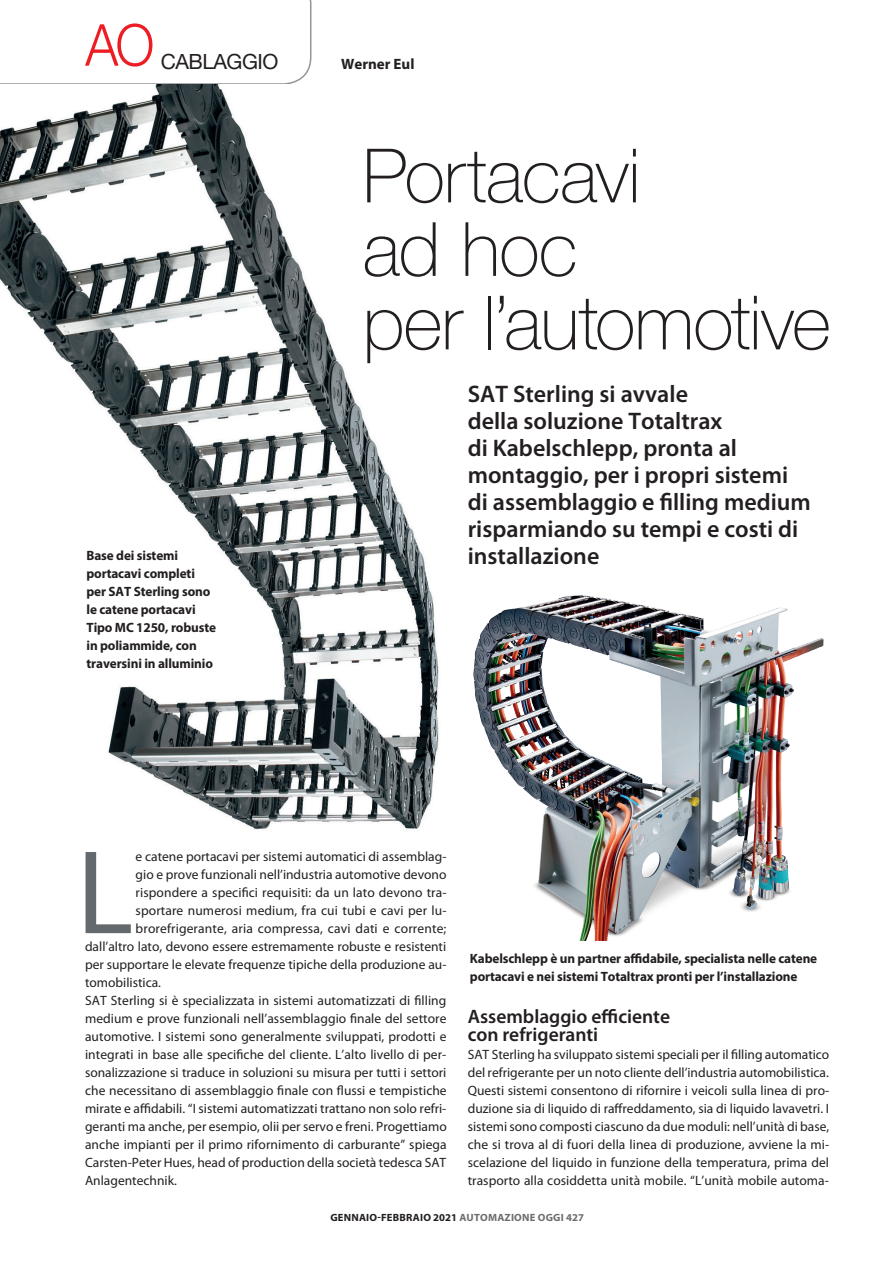
<style>
.page{position:relative;width:893px;height:1263px;background:#fff}
.page>*{position:absolute;margin:0;border:0;box-sizing:border-box;transform-origin:0 0}
.t1{font:120.3px "Myriad Pro";color:#64696d}
.t2{font:100 75px/73.5px "Helvetica Neue LT Std";letter-spacing:-.01em;color:#231f20}
.t3{font:300 57.9px "Helvetica Neue LT Std";color:#ee1d23;scale:.9 1}
.t4{font:600 24px/27px "Myriad Pro";color:#231f20}
.t5{font:21px "Helvetica Neue LT Std";letter-spacing:-.025em;color:#231f20}
.t6{font:600 19.5px/18px "Myriad Pro";color:#231f20}
.t7{font:700 15px "Myriad Pro";color:#231f20}
.t8{font:13.5px/18px "Myriad Pro";letter-spacing:.005em;color:#231f20;text-align:justify}
.t9{font:700 13.5px/18px "Myriad Pro";letter-spacing:-.01em;color:#231f20}
.t10{font:700 10.5px "Myriad Pro";letter-spacing:.02em;color:#231f20}
.s1{color:#6c6d70}
</style>
<div class="page">
<svg style="left:0;top:0;width:311px;height:85px"></svg>
<img style="left:0;top:85px;width:439px;height:745px">
<img style="left:473px;top:595px;width:351px;height:345px">
<h3 class="t3" style="left:85px;top:10px;width:78px">AO</h3>
<h3 class="t5" style="left:161px;top:49px;width:119px">CABLAGGIO</h3>
<p class="t9" style="left:87px;top:546px;width:131px">Base dei sistemi portacavi completi per SAT Sterling sono le catene portacavi<br>Tipo MC 1250, robuste in poliammide, con traversini in alluminio</p>
<p class="t7" style="left:341px;top:54px;width:75px">Werner Eul</p>
<h2 class="t2" style="left:362px;top:139px;width:470px">Portacavi<br>ad hoc<br>per l’automotive</h2>
<h3 class="t4" style="left:468px;top:380px;width:345px">SAT Sterling si avvale<br>della soluzione Totaltrax<br>di Kabelschlepp, pronta al montaggio, per i propri sistemi di assemblaggio e filling medium risparmiando su tempi e costi di installazione</h3>
<p class="t8" style="left:136px;top:848px;width:312px">e catene portacavi per sistemi automatici di assemblag-</p>
<p class="t8" style="left:136px;top:866px;width:312px">gio e prove funzionali nell’industria automotive devono</p>
<p class="t8" style="left:136px;top:884px;width:312px">rispondere a specifici requisiti: da un lato devono tra-</p>
<p class="t8" style="left:136px;top:902px;width:312px">sportare numerosi medium, fra cui tubi e cavi per lu-</p>
<p class="t8" style="left:136px;top:920px;width:312px">brorefrigerante, aria compressa, cavi dati e corrente;</p>
<p class="t8" style="left:85px;top:938px;width:363px">dall’altro lato, devono essere estremamente robuste e resistenti</p>
<p class="t8" style="left:85px;top:956px;width:363px">per supportare le elevate frequenze tipiche della produzione au-</p>
<p class="t8" style="left:85px;top:974px;width:78px">tomobilistica.</p>
<p class="t8" style="left:85px;top:992px;width:363px">SAT Sterling si è specializzata in sistemi automatizzati di filling</p>
<p class="t8" style="left:85px;top:1010px;width:363px">medium e prove funzionali nell’assemblaggio finale del settore</p>
<p class="t8" style="left:85px;top:1028px;width:363px">automotive. I sistemi sono generalmente sviluppati, prodotti e</p>
<p class="t8" style="left:85px;top:1046px;width:363px">integrati in base alle specifiche del cliente. L’alto livello di per-</p>
<p class="t8" style="left:85px;top:1064px;width:363px">sonalizzazione si traduce in soluzioni su misura per tutti i settori</p>
<p class="t8" style="left:85px;top:1082px;width:363px">che necessitano di assemblaggio finale con flussi e tempistiche</p>
<p class="t8" style="left:85px;top:1100px;width:363px">mirate e affidabili. “I sistemi automatizzati trattano non solo refri-</p>
<p class="t8" style="left:85px;top:1118px;width:363px">geranti ma anche, per esempio, olii per servo e freni. Progettiamo</p>
<p class="t8" style="left:85px;top:1136px;width:363px">anche impianti per il primo rifornimento di carburante” spiega</p>
<p class="t8" style="left:85px;top:1154px;width:363px">Carsten-Peter Hues, head of production della società tedesca SAT</p>
<p class="t8" style="left:85px;top:1172px;width:93px">Anlagentechnik.</p>
<h1 class="t1" style="left:77px;top:827px;width:58px">L</h1>
<p class="t9" style="left:470px;top:949px;width:349px">Kabelschlepp è un partner affidabile, specialista nelle catene portacavi e nei sistemi Totaltrax pronti per l’installazione</p>
<h3 class="t6" style="left:468px;top:1007px;width:204px">Assemblaggio efficiente con refrigeranti</h3>
<p class="t8" style="left:468px;top:1046px;width:363px">SAT Sterling ha sviluppato sistemi speciali per il filling automatico del refrigerante per un noto cliente dell’industria automobilistica.<br>Questi sistemi consentono di rifornire i veicoli sulla linea di pro&shy;duzione sia di liquido di raffreddamento, sia di liquido lavavetri. I sistemi sono composti ciascuno da due moduli: nell’unità di base, che si trova al di fuori della linea di produzione, avviene la mi&shy;scelazione del liquido in funzione della temperatura, prima del trasporto alla cosiddetta unità mobile. “L’unità mobile automa-</p>
<p class="t10" style="left:330px;top:1211px;width:255px">gennaio-febbraio 2021 <span class="s1">Automazione Oggi 427</span></p>
</div>
